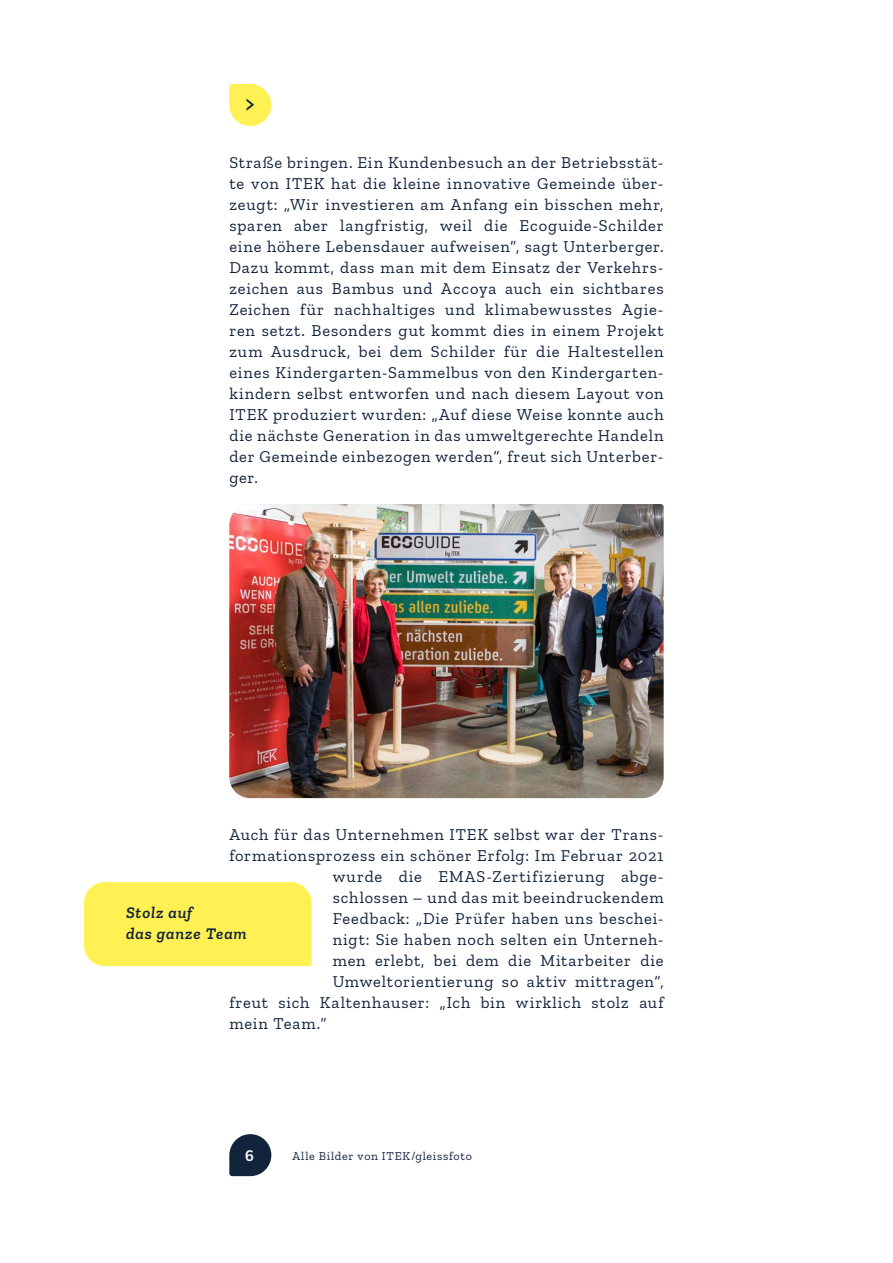
<style>
.page{position:relative;width:893px;height:1263px;background:#fff}
.page>*{position:absolute;margin:0;border:0;box-sizing:border-box;transform-origin:0 0}
.t1{font:600 22.5px "Zilla Slab";color:#12233c}
.t2{font:16.5px/21px "Zilla Slab";letter-spacing:.05em;color:#12233c;text-align:justify}
.t3{font:italic 600 16.5px/21px "Zilla Slab";letter-spacing:.05em;color:#12233c}
.t4{font:600 16.5px "Zilla Slab";color:#fff}
.t5{font:12px "Zilla Slab";letter-spacing:.06em;color:#12233c}
</style>
<div class="page">
<svg style="left:229px;top:1134px;width:42px;height:42px;background:#39475c"></svg>
<svg style="left:229px;top:84px;width:42px;height:42px;background:#fff36f"></svg>
<div style="left:84px;top:882px;width:228px;height:84px;background:#fff153"></div>
<img style="left:229px;top:504px;width:435px;height:294px">
<h1 class="t1" style="left:245px;top:91px;width:10px">&gt;</h1>
<p class="t2" style="left:229px;top:152px;width:436px">Straße bringen. Ein Kundenbesuch an der Betriebsstät&shy;te von ITEK hat die kleine innovative Gemeinde über&shy;zeugt: „Wir investieren am Anfang ein bisschen mehr, sparen aber langfristig, weil die Ecoguide-Schilder eine höhere Lebensdauer aufweisen“, sagt Unterberger.<br>Dazu kommt, dass man mit dem Einsatz der Verkehrs&shy;zeichen aus Bambus und Accoya auch ein sichtbares Zeichen für nachhaltiges und klimabewusstes Agie&shy;ren setzt. Besonders gut kommt dies in einem Projekt zum Ausdruck, bei dem Schilder für die Haltestellen eines Kindergarten-Sammelbus von den Kindergarten&shy;kindern selbst entworfen und nach diesem Layout von ITEK produziert wurden: „Auf diese Weise konnte auch die nächste Generation in das umweltgerechte Handeln der Gemeinde einbezogen werden“, freut sich Unterber&shy;ger.</p>
<p class="t2" style="left:229px;top:824px;width:436px">Auch für das Unternehmen ITEK selbst war der Trans-</p>
<p class="t2" style="left:229px;top:845px;width:436px">formationsprozess ein schöner Erfolg: Im Februar 2021</p>
<p class="t2" style="left:333px;top:866px;width:332px">wurde die EMAS-Zertifizierung abge-</p>
<p class="t2" style="left:333px;top:887px;width:332px">schlossen – und das mit beeindruckendem</p>
<p class="t2" style="left:333px;top:908px;width:332px">Feedback: „Die Prüfer haben uns beschei-</p>
<p class="t2" style="left:333px;top:929px;width:332px">nigt: Sie haben noch selten ein Unterneh-</p>
<p class="t2" style="left:333px;top:950px;width:332px">men erlebt, bei dem die Mitarbeiter die</p>
<p class="t2" style="left:333px;top:971px;width:332px">Umweltorientierung so aktiv mittragen“,</p>
<p class="t2" style="left:229px;top:992px;width:436px">freut sich Kaltenhauser: „Ich bin wirklich stolz auf</p>
<p class="t2" style="left:229px;top:1013px;width:99px">mein Team.“</p>
<p class="t3" style="left:126px;top:902px;width:122px">Stolz auf<br>das ganze Team</p>
<p class="t4" style="left:245px;top:1146px;width:10px">6</p>
<p class="t5" style="left:292px;top:1149px;width:181px">Alle Bilder von ITEK/gleissfoto</p>
</div>
